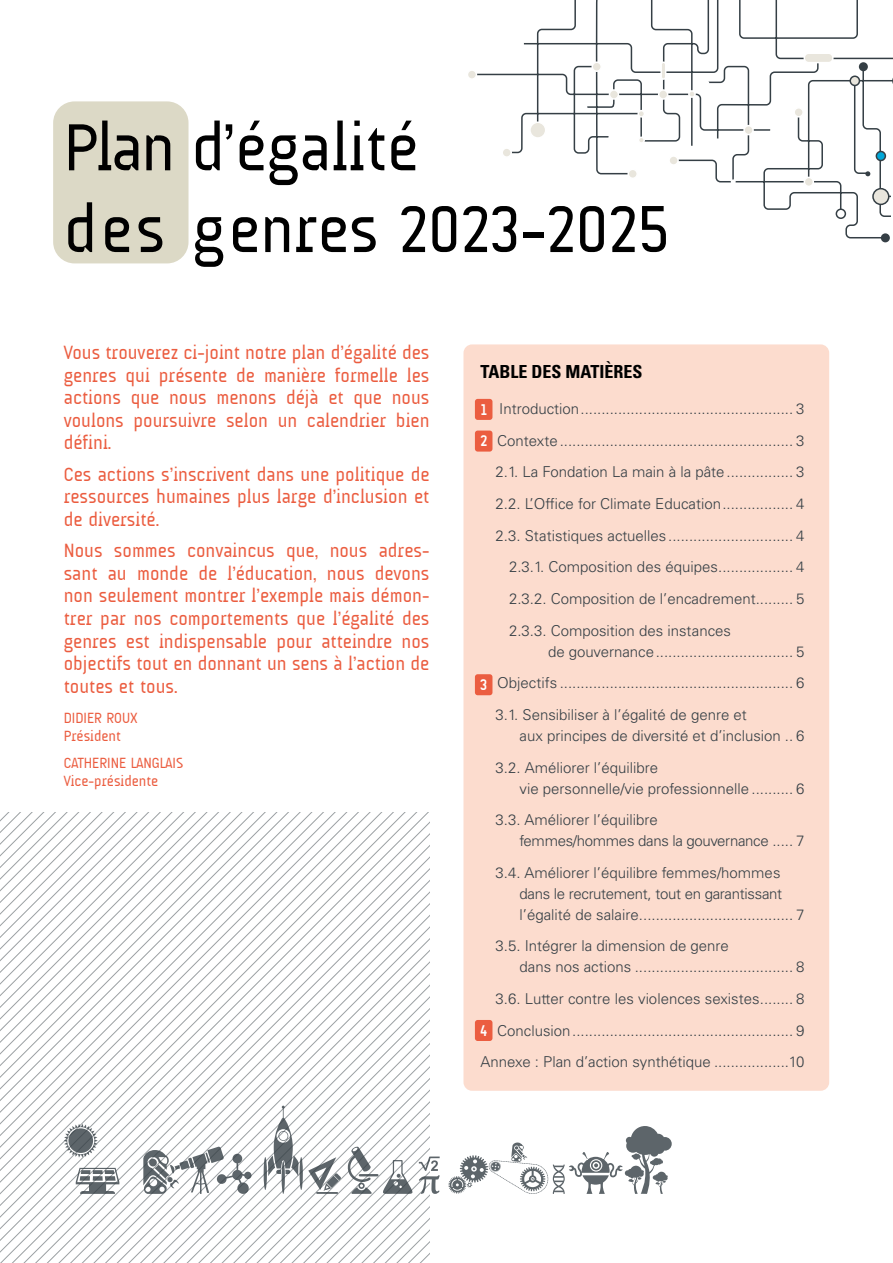
<style>
.page{position:relative;width:893px;height:1263px;background:#fff}
.page>*{position:absolute;margin:0;border:0;box-sizing:border-box;transform-origin:0 0}
.t1{font:67.5px/81.8px "A Udimat";color:#000}
.t2{font:19.5px/22.5px "A Udimat";color:#eb5d40;text-align:justify}
.t3{font:700 condensed 18px "Univers LT Std";color:#000}
.t4{font:700 15.75px/31.7px "A Udimat";color:#fff}
.t5{font:300 15px/31.7px "Univers LT Std";color:#353f45}
.t6{font:300 15px/21px "Univers LT Std";letter-spacing:-.02em;color:#353f45}
.t7{font:15px/18px "A Udimat";color:#eb5d40}
</style>
<div class="page">
<div style="left:53px;top:101px;width:136px;height:162px;background:#dcd9c6;border-radius:21px"></div>
<svg style="left:477px;top:0;width:416px;height:243px"></svg>
<div style="left:467px;top:70px;width:9px;height:9px;background:#e9e6dd;border-radius:50%"></div>
<div style="left:467px;top:69px;width:10px;height:11px;border:2px solid #fff;border-radius:50%"></div>
<div style="left:502px;top:148px;width:9px;height:9px;background:#e9e6dd;border-radius:50%"></div>
<div style="left:501px;top:147px;width:11px;height:11px;border:2px solid #fff;border-radius:50%"></div>
<div style="left:628px;top:169px;width:9px;height:9px;background:#e9e6dd;border-radius:50%"></div>
<div style="left:627px;top:169px;width:11px;height:10px;border:2px solid #fff;border-radius:50%"></div>
<div style="left:669px;top:156px;width:9px;height:9px;background:#e9e6dd;border-radius:50%"></div>
<div style="left:668px;top:155px;width:11px;height:11px;border:2px solid #fff;border-radius:50%"></div>
<div style="left:609px;top:90px;width:9px;height:9px;background:#e9e6dd;border-radius:50%"></div>
<div style="left:609px;top:89px;width:10px;height:11px;border:2px solid #fff;border-radius:50%"></div>
<div style="left:688px;top:90px;width:8px;height:8px;border:2px solid #fff;border-radius:50%"></div>
<div style="left:637px;top:110px;width:8px;height:8px;border:2px solid #fff;border-radius:50%"></div>
<div style="left:592px;top:62px;width:9px;height:9px;background:#e9e6dd;border-radius:50%"></div>
<div style="left:591px;top:61px;width:11px;height:11px;border:2px solid #fff;border-radius:50%"></div>
<div style="left:744px;top:126px;width:9px;height:9px;background:#e9e6dd;border-radius:50%"></div>
<div style="left:743px;top:125px;width:11px;height:10px;border:2px solid #fff;border-radius:50%"></div>
<div style="left:794px;top:108px;width:9px;height:9px;background:#e9e6dd;border-radius:50%"></div>
<div style="left:793px;top:107px;width:11px;height:11px;border:2px solid #fff;border-radius:50%"></div>
<div style="left:876px;top:151px;width:9px;height:9px;background:#00a7d8;border-radius:50%"></div>
<div style="left:876px;top:151px;width:10px;height:10px;border:2px solid #353f45;border-radius:50%"></div>
<div style="left:836px;top:209px;width:9px;height:9px;background:#fff;border-radius:50%"></div>
<div style="left:836px;top:208px;width:10px;height:11px;border:2px solid #353f45;border-radius:50%"></div>
<div style="left:804px;top:177px;width:9px;height:9px;background:#e9e6dd;border-radius:50%"></div>
<div style="left:804px;top:177px;width:10px;height:10px;border:2px solid #fff;border-radius:50%"></div>
<div style="left:638px;top:137px;width:7px;height:7px;border:2px solid #fff;border-radius:50%"></div>
<div style="left:659px;top:90px;width:9px;height:9px;background:#e9e6dd;border-radius:50%"></div>
<div style="left:658px;top:89px;width:10px;height:11px;border:2px solid #fff;border-radius:50%"></div>
<div style="left:530px;top:122px;width:16px;height:16px;background:#e9e6dd;border-radius:50%"></div>
<div style="left:529px;top:121px;width:17px;height:18px;border:2px solid #fff;border-radius:50%"></div>
<div style="left:873px;top:189px;width:16px;height:15px;background:#e9e6dd;border-radius:50%"></div>
<div style="left:872px;top:188px;width:17px;height:17px;border:2px solid #353f45;border-radius:50%"></div>
<svg style="left:892px;top:72px;width:1px;height:17px"></svg>
<div style="left:850px;top:76px;width:9px;height:9px;background:#e9e6dd;border-radius:50%"></div>
<div style="left:849px;top:76px;width:11px;height:10px;border:2px solid #353f45;border-radius:50%"></div>
<div style="left:515px;top:40px;width:9px;height:9px;background:#fff;border-radius:50%"></div>
<div style="left:608px;top:133px;width:9px;height:9px;background:#fff;border-radius:50%"></div>
<div style="left:713px;top:138px;width:9px;height:9px;background:#fff;border-radius:50%"></div>
<div style="left:859px;top:62px;width:9px;height:9px;background:#353f45;border-radius:50%"></div>
<div style="left:881px;top:233px;width:9px;height:9px;background:#353f45;border-radius:50%"></div>
<svg style="left:582px;top:105px;width:5px;height:5px"></svg>
<svg style="left:689px;top:146px;width:5px;height:5px"></svg>
<svg style="left:770px;top:128px;width:5px;height:5px"></svg>
<svg style="left:865px;top:171px;width:5px;height:5px"></svg>
<svg style="left:731px;top:179px;width:5px;height:5px"></svg>
<svg style="left:704px;top:81px;width:5px;height:5px"></svg>
<div style="left:660px;top:61px;width:6px;height:19px;border:2px solid #fff;border-radius:2px"></div>
<div style="left:804px;top:53px;width:29px;height:10px;background:#e9e6dd;border-radius:4px"></div>
<div style="left:804px;top:52px;width:30px;height:11px;border:2px solid #fff;border-radius:4px"></div>
<hr style="left:891px;top:126px;width:2px;height:1009px;background:#fff">
<svg style="left:0;top:812px;width:429px;height:451px"></svg>
<svg style="left:64px;top:1124px;width:34px;height:33px"></svg>
<svg style="left:76px;top:1168px;width:43px;height:26px"></svg>
<svg style="left:419px;top:1156px;width:21px;height:38px"></svg>
<svg style="left:347px;top:1146px;width:66px;height:48px"></svg>
<svg style="left:448px;top:1126px;width:224px;height:68px"></svg>
<svg style="left:143px;top:1146px;width:109px;height:48px"></svg>
<svg style="left:264px;top:1106px;width:77px;height:88px"></svg>
<div style="left:463px;top:344px;width:366px;height:747px;background:#fcdcce;border-radius:9px"></div>
<div style="left:475px;top:399px;width:17px;height:21px;background:#eb5d40;border-radius:3px"></div>
<div style="left:475px;top:431px;width:17px;height:21px;background:#eb5d40;border-radius:3px"></div>
<div style="left:475px;top:674px;width:17px;height:21px;background:#eb5d40;border-radius:3px"></div>
<div style="left:475px;top:1020px;width:17px;height:21px;background:#eb5d40;border-radius:3px"></div>
<h1 class="t1" style="left:64px;top:106px;width:606px">Plan d’égalité<br>des genres 2023-2025</h1>
<h2 class="t2" style="left:64px;top:341px;width:367px">Vous trouverez ci-joint notre plan d’égalité des genres qui présente de manière formelle les actions que nous menons déjà et que nous voulons poursuivre selon un calendrier bien défini.</h2>
<h2 class="t2" style="left:64px;top:463px;width:367px">Ces actions s’inscrivent dans une politique de ressources humaines plus large d’inclusion et de diversité.</h2>
<p class="t2" style="left:64px;top:539px;width:367px">Nous sommes convaincus que, nous adres&shy;sant au monde de l’éducation, nous devons non seulement montrer l’exemple mais démon&shy;trer par nos comportements que l’égalité des genres est indispensable pour atteindre nos objectifs tout en donnant un sens à l’action de toutes et tous.</p>
<p class="t7" style="left:64px;top:709px;width:76px">DIDIER ROUX<br>Président</p>
<p class="t7" style="left:64px;top:754px;width:121px">CATHERINE LANGLAIS<br>Vice-présidente</p>
<p class="t3" style="left:480px;top:361px;width:163px">TABLE DES MATIÈRES</p>
<p class="t5" style="left:480px;top:393px;width:325px">1. Introduction................................................... 3</p>
<p class="t5" style="left:480px;top:425px;width:325px">2. Contexte........................................................ 3</p>
<p class="t5" style="left:495px;top:456px;width:310px">2.1. La Fondation La main à la pâte................ 3</p>
<p class="t5" style="left:495px;top:488px;width:310px">2.2. L’Office for Climate Education................. 4</p>
<p class="t5" style="left:495px;top:519px;width:310px">2.3. Statistiques actuelles.............................. 4</p>
<p class="t5" style="left:509px;top:551px;width:297px">2.3.1. Composition des équipes.................. 4</p>
<p class="t5" style="left:509px;top:583px;width:297px">2.3.2. Composition de l’encadrement......... 5</p>
<p class="t5" style="left:509px;top:614px;width:224px">2.3.3. Composition des instances</p>
<p class="t5" style="left:548px;top:635px;width:258px">de gouvernance................................. 5</p>
<p class="t5" style="left:495px;top:667px;width:310px;text-indent:-15px">3. Objectifs ........................................................ 6<br>3.1. Sensibiliser à l’égalité de genre et</p>
<p class="t5" style="left:495px;top:720px;width:310px;text-indent:24px">aux principes de diversité et d’inclusion .. 6<br>3.2. Améliorer l’équilibre</p>
<p class="t5" style="left:495px;top:772px;width:310px;text-indent:24px">vie personnelle/vie professionnelle .......... 6<br>3.3. Améliorer l’équilibre</p>
<p class="t5" style="left:495px;top:825px;width:310px;text-indent:24px">femmes/hommes dans la gouvernance ..... 7<br>3.4. Améliorer l’équilibre femmes/hommes</p>
<p class="t6" style="left:519px;top:883px;width:286px">dans le recrutement, tout en garantissant l’égalité de salaire..................................... 7</p>
<p class="t5" style="left:519px;top:936px;width:286px;line-height:21px;text-indent:-24px">3.5. Intégrer la dimension de genre<br>dans nos actions ...................................... 8</p>
<p class="t5" style="left:495px;top:983px;width:310px">3.6. Lutter contre les violences sexistes........ 8</p>
<p class="t5" style="left:480px;top:1014px;width:325px">4. Conclusion..................................................... 9<br>Annexe : Plan d’action synthétique ..................10</p>
<p class="t4" style="left:480px;top:393px;width:8px">1<br>2</p>
<p class="t4" style="left:480px;top:669px;width:9px">3</p>
<p class="t4" style="left:480px;top:1014px;width:8px">4</p>
</div>
